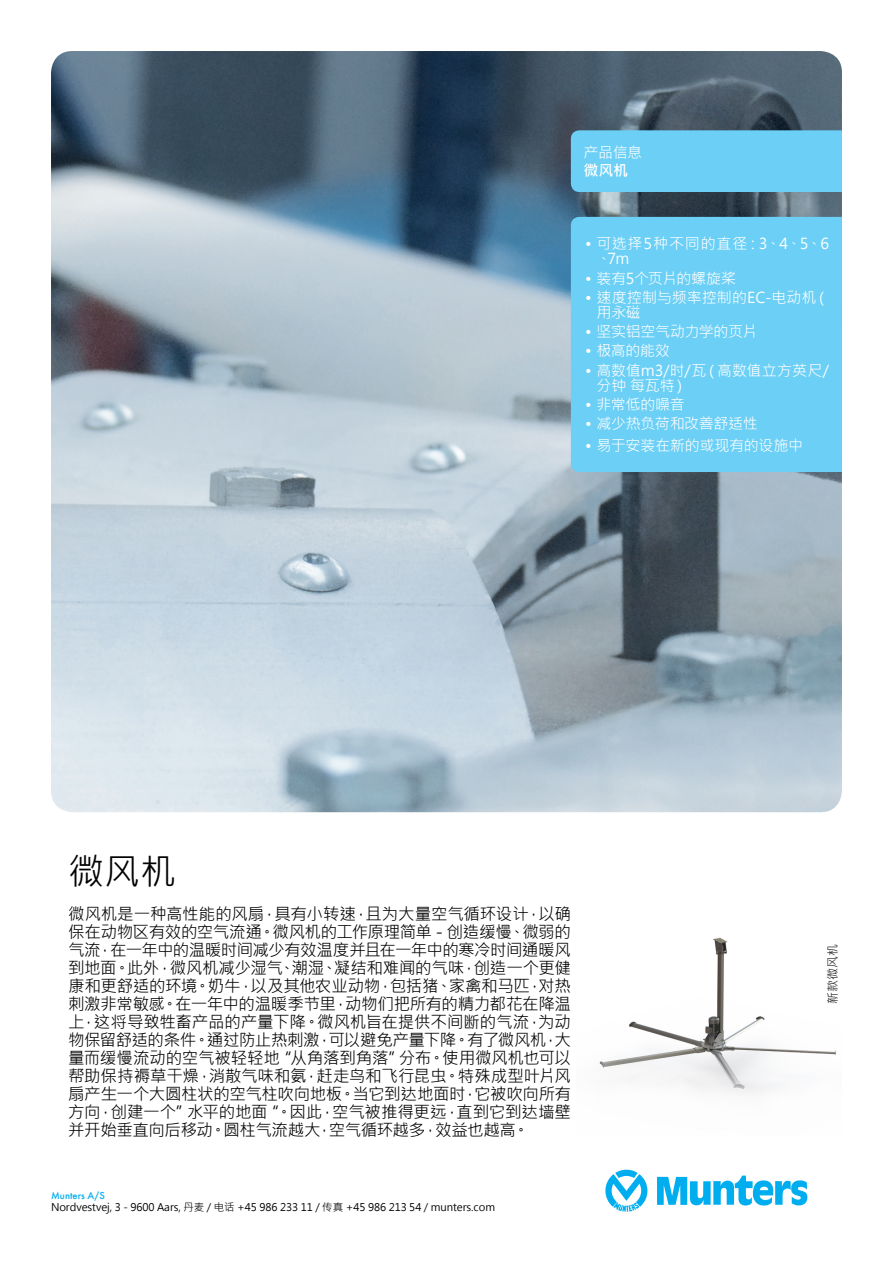
<style>
.page{position:relative;width:893px;height:1263px;background:#fff}
.page>*{position:absolute;margin:0;border:0;box-sizing:border-box;transform-origin:0 0}
.t1{font:36px "Microsoft Jheng Hei";color:#000}
.t2{font:16.5px/18px "Microsoft Jheng Hei";letter-spacing:-.02em;color:#000;text-align:justify}
.t3{font:15px/15px "Microsoft Jheng Hei";letter-spacing:-.015em;color:#fff}
.t4{font:15px/15px "Microsoft Jheng Hei";letter-spacing:.055em;color:#fff}
.t5{font:15px/15px "Microsoft Jheng Hei";letter-spacing:.005em;color:#fff}
.t6{font:700 15px "Microsoft Jheng Hei";color:#fff}
.t7{font:12px "Microsoft Jheng Hei";color:#231f20}
.t8{font:10.5px "Microsoft Jheng Hei";letter-spacing:-.005em;color:#000}
.t9{font:500 10.5px "Futura";color:#00aeef}
.s1{font-family:"Futura Boo"}
</style>
<div class="page">
<img style="left:51px;top:51px;width:791px;height:761px">
<svg style="left:657px;top:1175px;width:150px;height:31px"></svg>
<svg style="left:605px;top:1170px;width:42px;height:42px"></svg>
<img style="left:599px;top:937px;width:237px;height:157px">
<div style="left:571px;top:130px;width:271px;height:62px;background:#6bcff6"></div>
<div style="left:571px;top:217px;width:271px;height:255px;background:#6bcff6"></div>
<p class="t3" style="left:584px;top:145px;width:60px">产品信息</p>
<p class="t6" style="left:584px;top:161px;width:46px">微风机</p>
<p class="t4" style="left:596px;top:236px;width:234px;text-indent:-13px"><span class="s1">•</span> 可选择5种不同的直径：3、4、5、6、7m</p>
<p class="t3" style="left:584px;top:271px;width:154px"><span class="s1">•</span> 装有5个页片的螺旋桨</p>
<p class="t5" style="left:596px;top:290px;width:234px;text-indent:-13px"><span class="s1">•</span> 速度控制与频率控制的EC-电动机（用永磁</p>
<p class="t3" style="left:584px;top:324px;width:175px"><span class="s1">•</span> 坚实铝空气动力学的页片</p>
<p class="t3" style="left:584px;top:343px;width:88px"><span class="s1">•</span> 极高的能效</p>
<p class="t3" style="left:596px;top:363px;width:234px;text-indent:-13px"><span class="s1">•</span> 高数值m3/时/瓦（高数值立方英尺/分钟 每瓦特）</p>
<p class="t3" style="left:584px;top:397px;width:103px"><span class="s1">•</span> 非常低的噪音</p>
<p class="t3" style="left:584px;top:416px;width:176px"><span class="s1">•</span> 减少热负荷和改善舒适性</p>
<p class="t3" style="left:584px;top:438px;width:221px"><span class="s1">•</span> 易于安装在新的或现有的设施中</p>
<p class="t1" style="left:68px;top:849px;width:109px">微风机</p>
<p class="t2" style="left:68px;top:905px;width:504px">微风机是一种高性能的风扇，具有小转速，且为大量空气循环设计，以确保在动物区有效的空气流通。微风机的工作原理简单 - 创造缓慢、微弱的气流，在一年中的温暖时间减少有效温度并且在一年中的寒冷时间通暖风到地面。此外，微风机减少湿气、潮湿、凝结和难闻的气味，创造一个更健康和更舒适的环境。奶牛，以及其他农业动物，包括猪、家禽和马匹，对热刺激非常敏感。在一年中的温暖季节里，动物们把所有的精力都花在降温上，这将导致牲畜产品的产量下降。微风机旨在提供不间断的气流，为动物保留舒适的条件。通过防止热刺激，可以避免产量下降。有了微风机，大量而缓慢流动的空气被轻轻地“从角落到角落”分布。使用微风机也可以帮助保持褥草干燥，消散气味和氨，赶走鸟和飞行昆虫。特殊成型叶片风扇产生一个大圆柱状的空气柱吹向地板。当它到达地面时，它被吹向所有方向，创建一个”水平的地面“。因此，空气被推得更远，直到它到达墙壁并开始垂直向后移动。圆柱气流越大，空气循环越多，效益也越高。</p>
<p class="t9" style="left:51px;top:1189px;width:55px">Munters A/S</p>
<p class="t8" style="left:51px;top:1201px;width:446px">Nordvestvej, 3 - 9600 Aars, 丹麦 / 电话 +45 986 233 11 / 传真 +45 986 213 54 / munters.com</p>
<p class="t7" style="left:825px;top:1004px;width:61px;rotate:-90deg">新款微风机</p>
</div>
